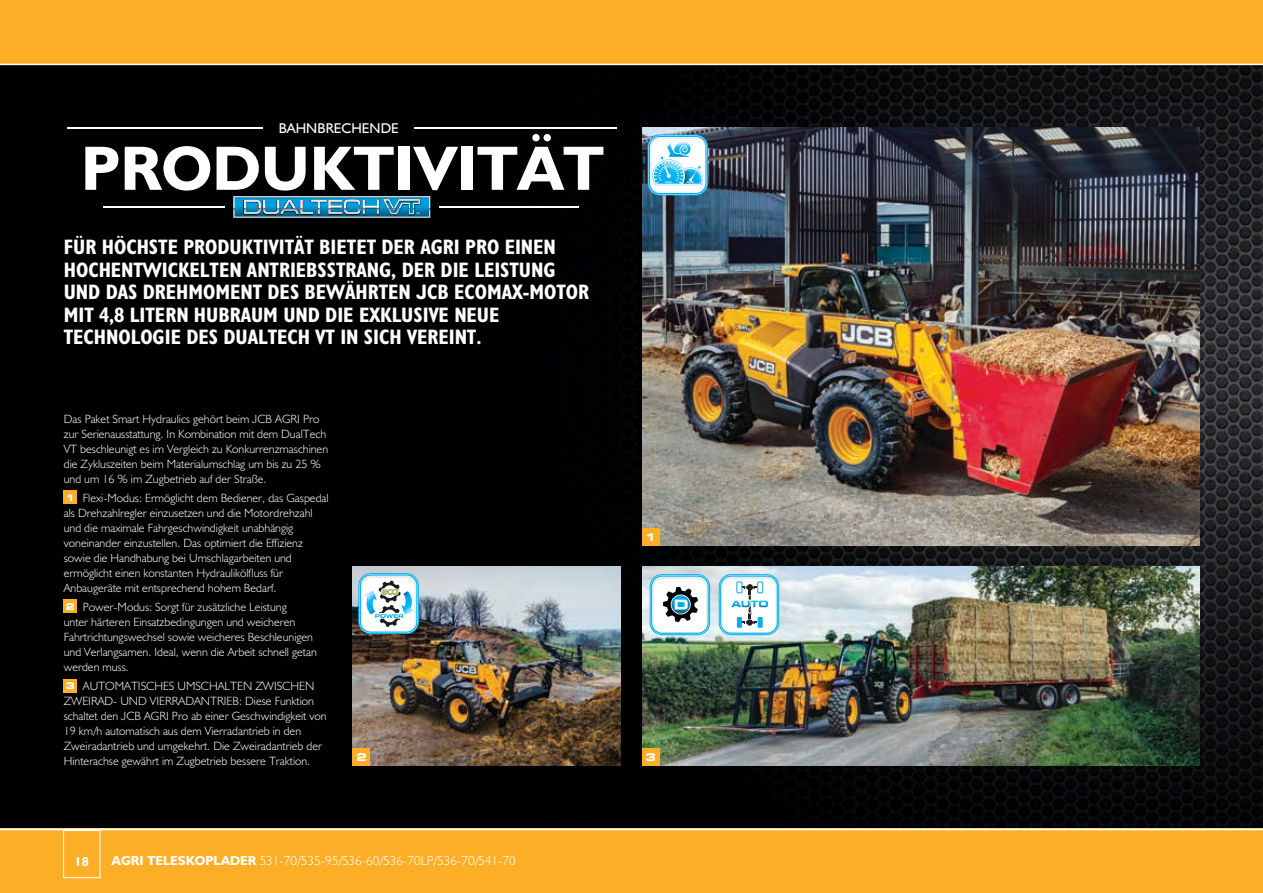
<style>
.page{position:relative;width:1263px;height:893px;background:#fff}
.page>*{position:absolute;margin:0;border:0;box-sizing:border-box;transform-origin:0 0}
.t1{font:63px "JCB Bold";color:#fff}
.t2{font:21px/22.5px "JCB Bold Condensed";color:#fff}
.t3{font:14.25px "JCB Roman";color:#fff}
.t4{font:13.2px "JCB Light";color:#fff}
.t5{font:13.2px "JCB Bold";color:#fff}
.t6{font:12px/15px "JCB Light";color:#fff}
.t7{font:700 expanded 10.5px "Square 721 BT";color:#fff}
.t8{font:700 expanded 2.1px "Square 721 BT";letter-spacing:-.005em;color:#fff}
.s1{font-family:"Square 721 BT";font-weight:700;font-stretch:expanded;font-size:9.15px}
.s2{font-family:"JCB Bold"}
</style>
<div class="page">
<img style="left:0;top:65px;width:1263px;height:764px">
<img style="left:642px;top:567px;width:557px;height:198px">
<img style="left:1250px;top:381px;width:13px;height:437px">
<img style="left:642px;top:128px;width:557px;height:418px">
<div style="left:64px;top:491px;width:13px;height:13px;background:#fcaf26"></div>
<div style="left:64px;top:600px;width:13px;height:13px;background:#fcaf26"></div>
<div style="left:64px;top:679px;width:13px;height:13px;background:#fcaf26"></div>
<img style="left:353px;top:567px;width:268px;height:198px">
<div style="left:353px;top:748px;width:17px;height:17px;background:#fcaf26"></div>
<div style="left:642px;top:529px;width:17px;height:17px;background:#fcaf26"></div>
<div style="left:642px;top:748px;width:17px;height:17px;background:#fcaf26"></div>
<hr style="left:103px;top:206px;width:121px;height:2px;background:#fff">
<hr style="left:439px;top:206px;width:140px;height:2px;background:#fff">
<svg style="left:233px;top:196px;width:197px;height:22px;background:#4597b8"></svg>
<hr style="left:67px;top:127px;width:196px;height:2px;background:#fff">
<hr style="left:414px;top:127px;width:203px;height:2px;background:#fff">
<div style="left:0;top:0;width:1263px;height:64px;background:#fcaf26"></div>
<div style="left:0;top:829px;width:1263px;height:64px;background:#fcaf26"></div>
<hr style="left:0;top:829px;width:1263px;height:1px;background:#fff">
<div style="left:63px;top:830px;width:37px;height:48px;border:1px solid #fff"></div>
<svg style="left:719px;top:575px;width:60px;height:60px"></svg>
<div style="left:720px;top:575px;width:58px;height:59px;border:1px solid #00aeef;border-radius:10px"></div>
<div style="left:719px;top:575px;width:60px;height:60px;border:1px solid #00aeef;border-radius:12px"></div>
<svg style="left:359px;top:574px;width:59px;height:60px"></svg>
<div style="left:360px;top:574px;width:57px;height:59px;border:1px solid #00aeef;border-radius:10px"></div>
<div style="left:359px;top:573px;width:59px;height:61px;border:1px solid #00aeef;border-radius:12px"></div>
<svg style="left:648px;top:135px;width:59px;height:60px"></svg>
<svg style="left:650px;top:575px;width:60px;height:60px"></svg>
<div style="left:651px;top:575px;width:58px;height:59px;border:1px solid #00aeef;border-radius:10px"></div>
<div style="left:650px;top:575px;width:60px;height:60px;border:1px solid #00aeef;border-radius:12px"></div>
<p class="t3" style="left:279px;top:119px;width:122px">BAHNBRECHENDE</p>
<h1 class="t1" style="left:81px;top:129px;width:524px">PRODUKTIVITÄT</h1>
<p class="t2" style="left:64px;top:235px;width:527px">FÜR HÖCHSTE PRODUKTIVITÄT BIETET DER AGRI PRO EINEN HOCHENTWICKELTEN ANTRIEBSSTRANG, DER DIE LEISTUNG UND DAS DREHMOMENT DES BEWÄHRTEN JCB ECOMAX-MOTOR MIT 4,8 LITERN HUBRAUM UND DIE EXKLUSIVE NEUE TECHNOLOGIE DES DUALTECH VT IN SICH VEREINT.</p>
<p class="t6" style="left:64px;top:411px;width:266px">Das Paket Smart Hydraulics gehört beim JCB AGRI Pro zur Serienausstattung. In Kombination mit dem DualTech VT beschleunigt es im Vergleich zu Konkurrenzmaschinen die Zykluszeiten beim Materialumschlag um bis zu 25 % und um 16 % im Zugbetrieb auf der Straße.</p>
<p class="t6" style="left:64px;top:490px;width:266px"><span class="s1">1</span> Flexi-Modus: Ermöglicht dem Bediener, das Gaspedal als Drehzahlregler einzusetzen und die Motordrehzahl und die maximale Fahrgeschwindigkeit unabhängig voneinander einzustellen. Das optimiert die Effizienz sowie die Handhabung bei Umschlagarbeiten und ermöglicht einen konstanten Hydraulikölfluss für Anbaugeräte mit entsprechend hohem Bedarf.</p>
<p class="t6" style="left:64px;top:599px;width:254px"><span class="s1">2</span> Power-Modus: Sorgt für zusätzliche Leistung<br>unter härteren Einsatzbedingungen und weicheren Fahrtrichtungswechsel sowie weicheres Beschleunigen und Verlangsamen. Ideal, wenn die Arbeit schnell getan werden muss.</p>
<p class="t6" style="left:64px;top:679px;width:264px"><span class="s1">3</span> AUTOMATISCHES UMSCHALTEN ZWISCHEN ZWEIRAD- UND VIERRADANTRIEB: Diese Funktion schaltet den JCB AGRI Pro ab einer Geschwindigkeit von 19 km/h automatisch aus dem Vierradantrieb in den Zweiradantrieb und umgekehrt. Die Zweiradantrieb der Hinterachse gewährt im Zugbetrieb bessere Traktion.</p>
<p class="t7" style="left:356px;top:751px;width:12px">2</p>
<p class="t5" style="left:75px;top:853px;width:16px">18</p>
<p class="t4" style="left:112px;top:852px;width:406px"><span class="s2">AGRI TELESKOPLADER</span> 531-70/535-95/536-60/536-70LP/536-70/541-70</p>
<p class="t8" style="left:665px;top:181px;width:8px">KPH</p>
<p class="t8" style="left:687px;top:181px;width:9px">RPM</p>
<p class="t7" style="left:645px;top:531px;width:12px">1</p>
<p class="t7" style="left:645px;top:751px;width:12px">3</p>
</div>
